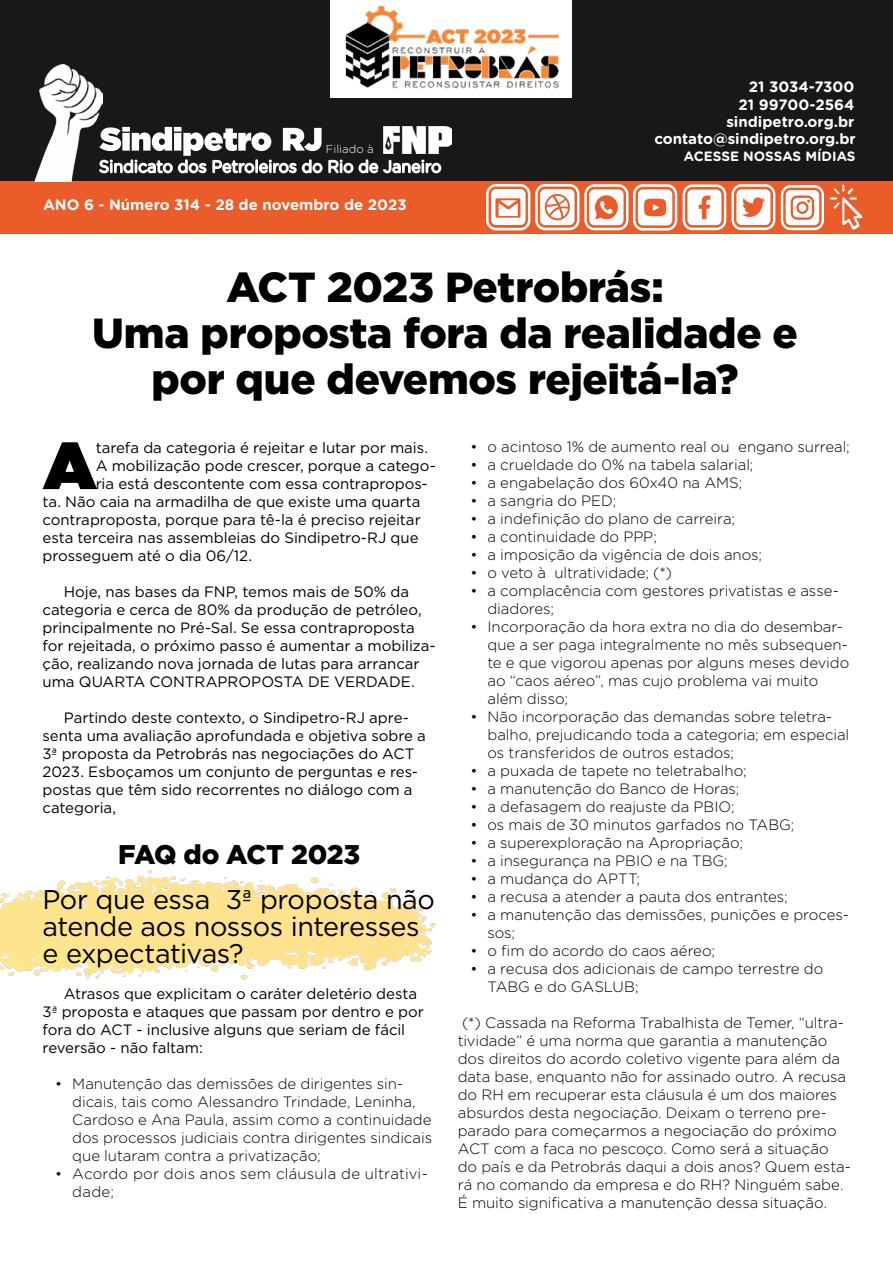
<style>
.page{position:relative;width:893px;height:1263px;background:#fff}
.page>*{position:absolute;margin:0;border:0;box-sizing:border-box;transform-origin:0 0}
.t1{font:900 66.45px "Gotham";color:#000}
.t2{font:900 42px/46.2px "Gotham";letter-spacing:-.01em;color:#000;text-align:center}
.t3{font:27px/27px "Gotham";letter-spacing:-.015em;color:#000}
.t4{font:900 27px "Gotham";letter-spacing:-.015em;color:#000}
.t5{font:300 15px/18px "Gotham Rounded";letter-spacing:-.005em;color:#000}
.t6{font:15px/18px "Gotham";letter-spacing:-.005em;color:#000}
.t7{font:700 15px/18px "Gotham Rounded";color:#fff;text-align:right}
.t8{font:700 13.5px "Gotham Rounded";color:#fff}
.t9{font:300 11.55px "Gotham Rounded";color:#fff}
</style>
<div class="page">
<img style="left:0;top:870px;width:436px;height:109px">
<div style="left:0;top:0;width:893px;height:225px;background:#18181a"></div>
<div style="left:0;top:181px;width:893px;height:52px;background:#eb5c2b"></div>
<svg style="left:830px;top:185px;width:32px;height:45px"></svg>
<svg style="left:486px;top:184px;width:191px;height:47px"></svg>
<svg style="left:683px;top:184px;width:92px;height:46px"></svg>
<svg style="left:781px;top:185px;width:43px;height:45px"></svg>
<svg style="left:103px;top:127px;width:339px;height:47px"></svg>
<img style="left:34px;top:65px;width:69px;height:116px">
<img style="left:384px;top:127px;width:67px;height:26px">
<div style="left:331px;top:0;width:241px;height:98px;background:#fff"></div>
<img style="left:330px;top:0;width:229px;height:90px">
<p class="t9" style="left:326px;top:141px;width:49px">Filiado à</p>
<p class="t7" style="left:43px;top:196px;width:365px">ANO 6 - Número 314 - 28 de novembro de 2023</p>
<p class="t7" style="left:739px;top:78px;width:117px">21 3034-7300<br>21 99700-2564</p>
<p class="t7" style="left:726px;top:112px;width:130px">sindipetro.org.br</p>
<p class="t8" style="left:684px;top:147px;width:173px">ACESSE NOSSAS MÍDIAS</p>
<p class="t7" style="left:654px;top:129px;width:203px">contato@sindipetro.org.br</p>
<h2 class="t2" style="left:92px;top:263px;width:707px">ACT 2023 Petrobrás:<br>Uma proposta fora da realidade e por que devemos rejeitá-la?</h2>
<h1 class="t1" style="left:43px;top:418px;width:55px">A</h1>
<p class="t6" style="left:96px;top:438px;width:334px">tarefa da categoria é rejeitar e lutar por mais.</p>
<p class="t6" style="left:96px;top:456px;width:342px">A mobilização pode crescer, porque a catego-</p>
<p class="t6" style="left:96px;top:474px;width:333px">ria está descontente com essa contrapropos-</p>
<p class="t6" style="left:43px;top:492px;width:379px">ta. Não caia na armadilha de que existe uma quarta</p>
<p class="t6" style="left:43px;top:510px;width:380px">contraproposta, porque para tê-la é preciso rejeitar</p>
<p class="t6" style="left:43px;top:528px;width:378px">esta terceira nas assembleias do Sindipetro-RJ que</p>
<p class="t6" style="left:43px;top:546px;width:211px">prosseguem até o dia 06/12.</p>
<p class="t6" style="left:43px;top:582px;width:395px;text-indent:21px">Hoje, nas bases da FNP, temos mais de 50% da categoria e cerca de 80% da produção de petróleo, principalmente no Pré-Sal. Se essa contraproposta for rejeitada, o próximo passo é aumentar a mobiliza&shy;ção, realizando nova jornada de lutas para arrancar uma QUARTA CONTRAPROPOSTA DE VERDADE.</p>
<p class="t6" style="left:43px;top:708px;width:385px;text-indent:21px">Partindo deste contexto, o Sindipetro-RJ apre&shy;senta uma avaliação aprofundada e objetiva sobre a 3ª proposta da Petrobrás nas negociações do ACT 2023. Esboçamos um conjunto de perguntas e res&shy;postas que têm sido recorrentes no diálogo com a categoria,</p>
<h3 class="t4" style="left:118px;top:839px;width:244px">FAQ do ACT 2023</h3>
<h3 class="t3" style="left:43px;top:886px;width:394px">Por que essa 3ª proposta não atende aos nossos interesses e expectativas?</h3>
<p class="t6" style="left:43px;top:984px;width:383px;text-indent:21px">Atrasos que explicitam o caráter deletério desta 3ª proposta e ataques que passam por dentro e por fora do ACT - inclusive alguns que seriam de fácil reversão - não faltam:</p>
<p class="t5" style="left:72px;top:1074px;width:361px;text-indent:-17px">• Manutenção das demissões de dirigentes sin&shy;dicais, tais como Alessandro Trindade, Leninha, Cardoso e Ana Paula, assim como a continuidade dos processos judiciais contra dirigentes sindicais que lutaram contra a privatização;</p>
<p class="t5" style="left:72px;top:1164px;width:357px;text-indent:-17px">• Acordo por dois anos sem cláusula de ultrativi&shy;dade;</p>
<p class="t5" style="left:470px;top:437px;width:381px">• o acintoso 1% de aumento real ou engano surreal;</p>
<p class="t5" style="left:470px;top:455px;width:284px">• a crueldade do 0% na tabela salarial;</p>
<p class="t5" style="left:470px;top:473px;width:273px">• a engabelação dos 60x40 na AMS;</p>
<p class="t5" style="left:470px;top:491px;width:147px">• a sangria do PED;</p>
<p class="t5" style="left:470px;top:509px;width:266px">• a indefinição do plano de carreira;</p>
<p class="t5" style="left:470px;top:527px;width:188px">• a continuidade do PPP;</p>
<p class="t5" style="left:470px;top:545px;width:293px">• a imposição da vigência de dois anos;</p>
<p class="t5" style="left:470px;top:563px;width:203px">• o veto à ultratividade; (*)</p>
<p class="t5" style="left:487px;top:581px;width:353px;text-indent:-17px">• a complacência com gestores privatistas e asse&shy;diadores;</p>
<p class="t5" style="left:487px;top:617px;width:363px;text-indent:-17px">• Incorporação da hora extra no dia do desembar&shy;que a ser paga integralmente no mês subsequen&shy;te e que vigorou apenas por alguns meses devido ao “caos aéreo”, mas cujo problema vai muito além disso;</p>
<p class="t5" style="left:487px;top:707px;width:363px;text-indent:-17px">• Não incorporação das demandas sobre teletra&shy;balho, prejudicando toda a categoria; em especial os transferidos de outros estados;</p>
<p class="t5" style="left:470px;top:761px;width:278px">• a puxada de tapete no teletrabalho;</p>
<p class="t5" style="left:470px;top:779px;width:270px">• a manutenção do Banco de Horas;</p>
<p class="t5" style="left:470px;top:797px;width:266px">• a defasagem do reajuste da PBIO;</p>
<p class="t5" style="left:470px;top:815px;width:325px">• os mais de 30 minutos garfados no TABG;</p>
<p class="t5" style="left:470px;top:833px;width:274px">• a superexploração na Apropriação;</p>
<p class="t5" style="left:470px;top:851px;width:259px">• a insegurança na PBIO e na TBG;</p>
<p class="t5" style="left:470px;top:869px;width:171px">• a mudança do APTT;</p>
<p class="t5" style="left:470px;top:887px;width:319px">• a recusa a atender a pauta dos entrantes;</p>
<p class="t5" style="left:487px;top:905px;width:363px;text-indent:-17px">• a manutenção das demissões, punições e proces&shy;sos;</p>
<p class="t5" style="left:470px;top:941px;width:246px">• o fim do acordo do caos aéreo;</p>
<p class="t5" style="left:487px;top:959px;width:337px;text-indent:-17px">• a recusa dos adicionais de campo terrestre do<br>TABG e do GASLUB;</p>
<p class="t5" style="left:458px;top:1013px;width:395px">(*) Cassada na Reforma Trabalhista de Temer, “ultra&shy;tividade” é uma norma que garantia a manutenção dos direitos do acordo coletivo vigente para além da data base, enquanto não for assinado outro. A recusa do RH em recuperar esta cláusula é um dos maiores absurdos desta negociação. Deixam o terreno pre&shy;parado para começarmos a negociação do próximo ACT com a faca no pescoço. Como será a situação do país e da Petrobrás daqui a dois anos? Quem esta&shy;rá no comando da empresa e do RH? Ninguém sabe.<br>É muito significativa a manutenção dessa situação.</p>
</div>
